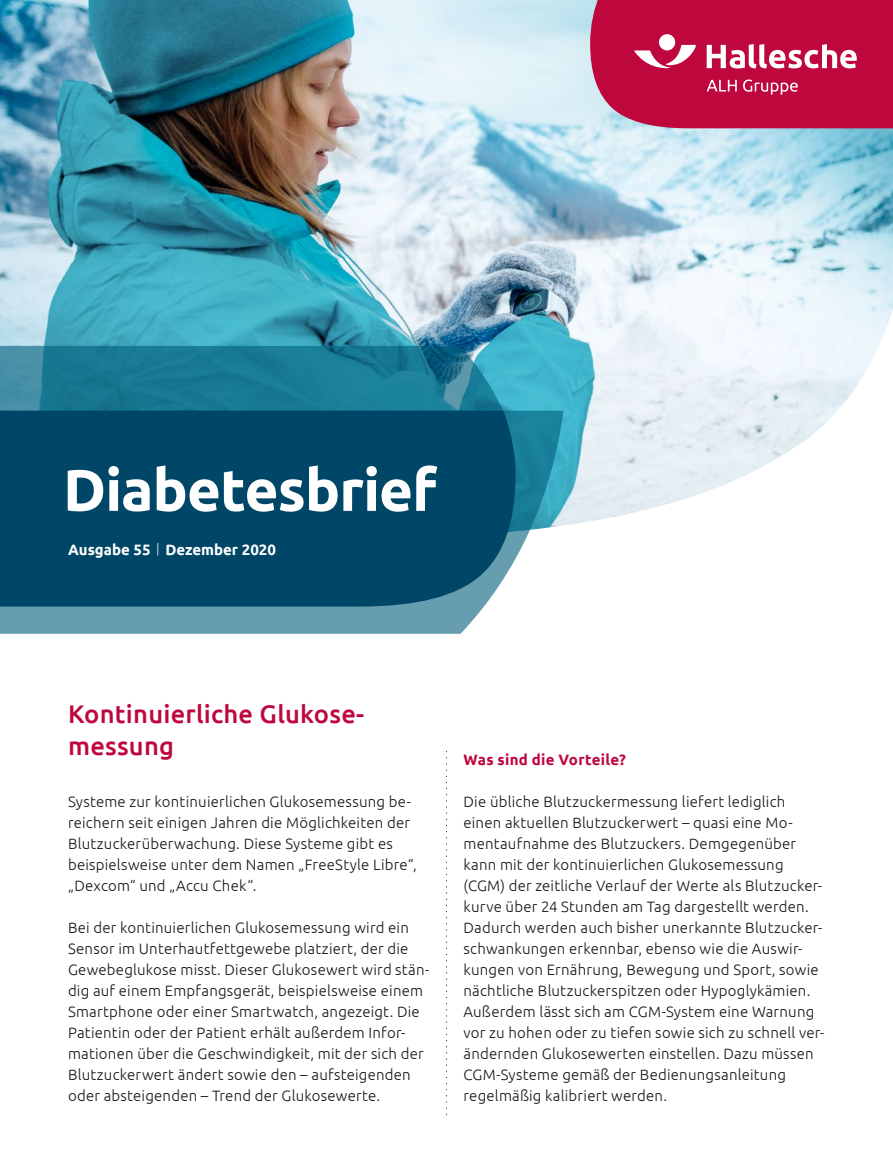
<style>
.page{position:relative;width:893px;height:1149px;background:#fff}
.page>*{position:absolute;margin:0;border:0;box-sizing:border-box;transform-origin:0 0}
.t1{font:700 58.5px "Ubuntu";letter-spacing:-.015em;color:#fff}
.t2{font:500 25.5px/31.5px "Ubuntu";letter-spacing:.01em;color:#be083d}
.t3{font:300 15px/21px "Ubuntu";letter-spacing:.015em;color:#181716}
.t4{font:700 15px "Ubuntu";color:#fff}
.t5{font:700 15px "Ubuntu";letter-spacing:.02em;color:#be083d}
.s1{font-family:"Corporate A";font-weight:400}
</style>
<div class="page">
<img style="left:0;top:0;width:893px;height:526px">
<svg style="left:0;top:346px;width:515px;height:64px;background:#1f7e98"></svg>
<svg style="left:0;top:410px;width:563px;height:223px;fill:#669eaf"></svg>
<div style="left:0;top:410px;width:516px;height:196px;background:#004666"></div>
<svg style="left:446px;top:751px;width:1px;height:358px"></svg>
<svg style="left:590px;top:0;width:303px;height:128px;background:#c22151"></svg>
<h1 class="t1" style="left:63px;top:454px;width:375px">Diabetesbrief</h1>
<p class="t4" style="left:68px;top:540px;width:209px">Ausgabe 55 <span class="s1">|</span> Dezember 2020</p>
<h2 class="t2" style="left:68px;top:697px;width:298px">Kontinuierliche Glukose&shy;messung</h2>
<p class="t3" style="left:68px;top:790px;width:350px">Systeme zur kontinuierlichen Glukosemessung be&shy;reichern seit einigen Jahren die Möglichkeiten der Blutzuckerüberwachung. Diese Systeme gibt es beispielsweise unter dem Namen „FreeStyle Libre“, „Dexcom“ und „Accu Chek“.</p>
<p class="t3" style="left:68px;top:916px;width:363px">Bei der kontinuierlichen Glukosemessung wird ein Sensor im Unterhautfettgewebe platziert, der die Gewebeglukose misst. Dieser Glukosewert wird stän&shy;dig auf einem Empfangsgerät, beispielsweise einem Smartphone oder einer Smartwatch, angezeigt. Die Patientin oder der Patient erhält außerdem Infor&shy;mationen über die Geschwindigkeit, mit der sich der Blutzuckerwert ändert sowie den – aufsteigenden oder absteigenden – Trend der Glukosewerte.</p>
<p class="t5" style="left:463px;top:750px;width:164px">Was sind die Vorteile?</p>
<p class="t3" style="left:463px;top:790px;width:362px">Die übliche Blutzuckermessung liefert lediglich einen aktuellen Blutzuckerwert – quasi eine Mo&shy;mentaufnahme des Blutzuckers. Demgegenüber kann mit der kontinuierlichen Glukosemessung (CGM) der zeitliche Verlauf der Werte als Blutzucker&shy;kurve über 24 Stunden am Tag dargestellt werden.<br>Dadurch werden auch bisher unerkannte Blutzucker&shy;schwankungen erkennbar, ebenso wie die Auswir&shy;kungen von Ernährung, Bewegung und Sport, sowie nächtliche Blutzuckerspitzen oder Hypoglykämien.<br>Außerdem lässt sich am CGM-System eine Warnung vor zu hohen oder zu tiefen sowie sich zu schnell ver&shy;ändernden Glukosewerten einstellen. Dazu müssen CGM-Systeme gemäß der Bedienungsanleitung regelmäßig kalibriert werden.</p>
</div>
